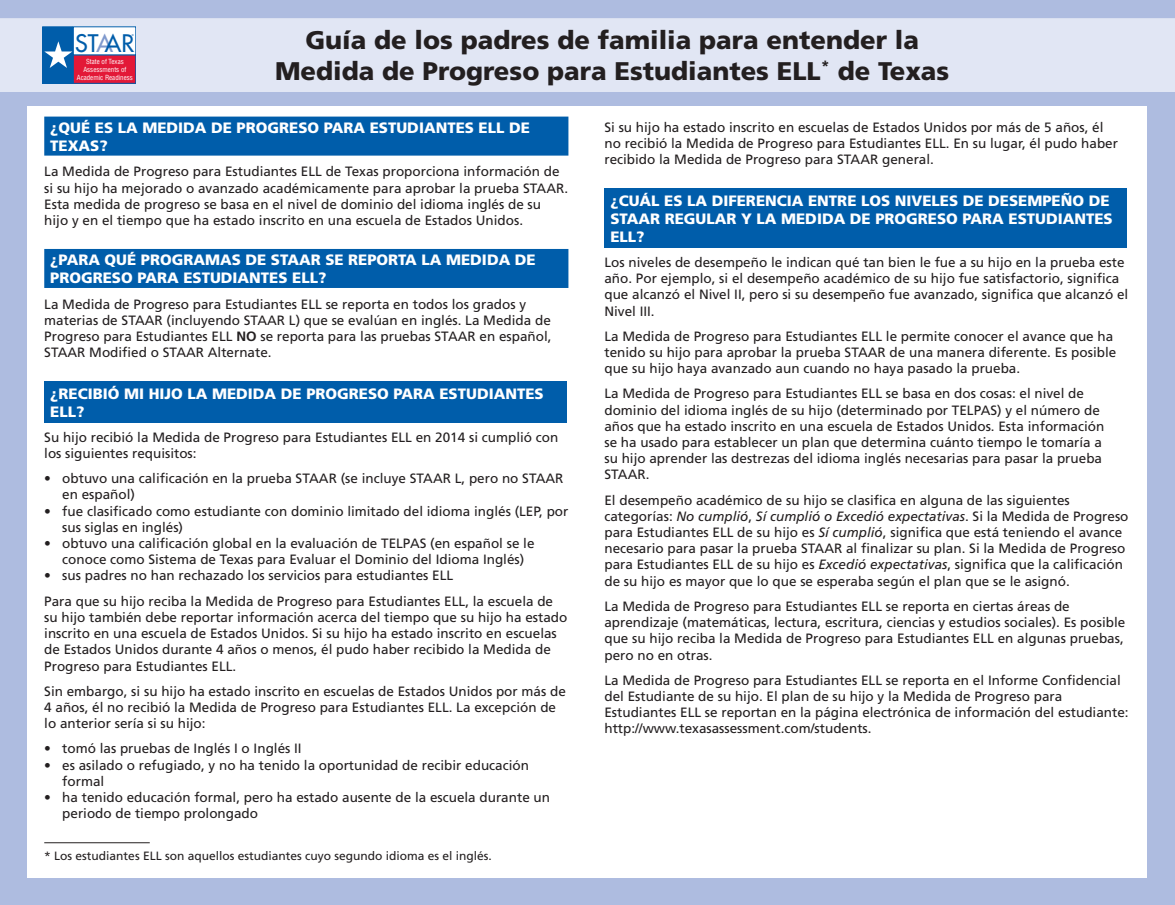
<style>
.page{position:relative;width:1175px;height:905px;background:#fff}
.page>*{position:absolute;margin:0;border:0;box-sizing:border-box;transform-origin:0 0}
.t1{font:900 25.5px/30.6px "Frutiger LT Std";color:#231f20;text-align:center}
.t2{font:23.55px "Futura";letter-spacing:-.04em;color:#005daa}
.t3{font:900 15px/18px "Frutiger LT Std";color:#fff}
.t4{font:13.5px/16.2px "Frutiger LT Std";color:#231f20}
.t5{font:12px "Frutiger LT Std";color:#231f20}
.t6{font:condensed 6.9px/8.2px "Helvetica";color:#fff;text-align:center}
.t7{font:2.7px "Helvetica";color:#005daa}
.s1{font-weight:700}
.s2{color:#8099cd}
.s3{font-style:italic}
</style>
<div class="page">
<div style="left:0;top:0;width:1174px;height:904px;background:#aebce0"></div>
<div style="left:28px;top:106px;width:1119px;height:772px;background:#fff"></div>
<div style="left:0;top:18px;width:1174px;height:74px;background:#e1e6f4"></div>
<div style="left:43px;top:27px;width:31px;height:56px;background:#005daa"></div>
<div style="left:42px;top:27px;width:32px;height:57px;border:1px solid #005daa"></div>
<div style="left:73px;top:27px;width:63px;height:28px;background:#fff"></div>
<div style="left:73px;top:55px;width:63px;height:28px;background:#e31837"></div>
<div style="left:73px;top:55px;width:63px;height:29px;border:1px solid #005daa"></div>
<svg style="left:44px;top:41px;width:28px;height:27px"></svg>
<div style="left:44px;top:117px;width:524px;height:39px;background:#005daa"></div>
<div style="left:44px;top:249px;width:524px;height:39px;background:#005daa"></div>
<hr style="left:44px;top:842px;width:106px;height:1px;background:#231f20">
<div style="left:44px;top:381px;width:523px;height:41px;background:#005daa"></div>
<div style="left:604px;top:188px;width:523px;height:60px;background:#005daa"></div>
<p class="t7" style="left:132px;top:34px;width:3px">®</p>
<p class="t1" style="left:275px;top:25px;width:675px">Guía de los padres de familia para entender la<br>Medida de Progreso para Estudiantes ELL<sup>*</sup> de Texas</p>
<p class="t3" style="left:50px;top:119px;width:481px">¿QUÉ ES LA MEDIDA DE PROGRESO PARA ESTUDIANTES ELL DE<br>TEXAS?</p>
<p class="t4" style="left:44px;top:163px;width:525px">La Medida de Progreso para Estudiantes ELL de Texas proporciona información de si su hijo ha mejorado o avanzado académicamente para aprobar la prueba STAAR.<br>Esta medida de progreso se basa en el nivel de dominio del idioma inglés de su hijo y en el tiempo que ha estado inscrito en una escuela de Estados Unidos.</p>
<p class="t3" style="left:50px;top:251px;width:487px">¿PARA QUÉ PROGRAMAS DE STAAR SE REPORTA LA MEDIDA DE<br>PROGRESO PARA ESTUDIANTES ELL?</p>
<p class="t4" style="left:44px;top:296px;width:509px">La Medida de Progreso para Estudiantes ELL se reporta en todos los grados y materias de STAAR (incluyendo STAAR L) que se evalúan en inglés. La Medida de Progreso para Estudiantes ELL <span class="s1">NO</span> se reporta para las pruebas STAAR en español, STAAR Modified o STAAR Alternate.</p>
<p class="t3" style="left:50px;top:384px;width:495px">¿RECIBIÓ MI HIJO LA MEDIDA DE PROGRESO PARA ESTUDIANTES<br>ELL?</p>
<p class="t4" style="left:44px;top:429px;width:515px">Su hijo recibió la Medida de Progreso para Estudiantes ELL en 2014 si cumplió con los siguientes requisitos:</p>
<p class="t4" style="left:62px;top:470px;width:503px;text-indent:-18px">• obtuvo una calificación en la prueba STAAR (se incluye STAAR L, pero no STAAR en español)</p>
<p class="t4" style="left:62px;top:503px;width:507px;text-indent:-18px">• fue clasificado como estudiante con dominio limitado del idioma inglés (LEP, por sus siglas en inglés)</p>
<p class="t4" style="left:44px;top:535px;width:492px;text-align:center">• obtuvo una calificación global en la evaluación de TELPAS (en español se le conoce como Sistema de Texas para Evaluar el Dominio del Idioma Inglés)</p>
<p class="t4" style="left:44px;top:563px;width:510px;line-height:25.2px">• sus padres no han rechazado los servicios para estudiantes ELL<br>Para que su hijo reciba la Medida de Progreso para Estudiantes ELL, la escuela de</p>
<p class="t4" style="left:44px;top:609px;width:524px">su hijo también debe reportar información acerca del tiempo que su hijo ha estado inscrito en una escuela de Estados Unidos. Si su hijo ha estado inscrito en escuelas de Estados Unidos durante 4 años o menos, él pudo haber recibido la Medida de Progreso para Estudiantes ELL.</p>
<p class="t4" style="left:44px;top:683px;width:523px">Sin embargo, si su hijo ha estado inscrito en escuelas de Estados Unidos por más de<br>4 años, él no recibió la Medida de Progreso para Estudiantes ELL. La excepción de lo anterior sería si su hijo:</p>
<p class="t4" style="left:44px;top:740px;width:259px">• tomó las pruebas de Inglés I o Inglés II</p>
<p class="t4" style="left:62px;top:756px;width:468px;text-indent:-18px">• es asilado o refugiado, y no ha tenido la oportunidad de recibir educación formal</p>
<p class="t4" style="left:62px;top:789px;width:489px;text-indent:-18px">• ha tenido educación formal, pero ha estado ausente de la escuela durante un periodo de tiempo prolongado</p>
<p class="t5" style="left:44px;top:848px;width:449px">* Los estudiantes ELL son aquellos estudiantes cuyo segundo idioma es el inglés.</p>
<p class="t2" style="left:75px;top:28px;width:61px">ST<span class="s2">A</span>AR</p>
<p class="t6" style="left:77px;top:57px;width:57px">State of Texas<br>Assessments of<br>Academic Readiness</p>
<p class="t4" style="left:604px;top:119px;width:515px">Si su hijo ha estado inscrito en escuelas de Estados Unidos por más de 5 años, él no recibió la Medida de Progreso para Estudiantes ELL. En su lugar, él pudo haber recibido la Medida de Progreso para STAAR general.</p>
<p class="t3" style="left:610px;top:191px;width:504px">¿CUÁL ES LA DIFERENCIA ENTRE LOS NIVELES DE DESEMPEÑO DE<br>STAAR REGULAR Y LA MEDIDA DE PROGRESO PARA ESTUDIANTES<br>ELL?</p>
<p class="t4" style="left:604px;top:254px;width:525px">Los niveles de desempeño le indican qué tan bien le fue a su hijo en la prueba este año. Por ejemplo, si el desempeño académico de su hijo fue satisfactorio, significa que alcanzó el Nivel II, pero si su desempeño fue avanzado, significa que alcanzó el Nivel III.</p>
<p class="t4" style="left:604px;top:328px;width:513px">La Medida de Progreso para Estudiantes ELL le permite conocer el avance que ha tenido su hijo para aprobar la prueba STAAR de una manera diferente. Es posible que su hijo haya avanzado aun cuando no haya pasado la prueba.</p>
<p class="t4" style="left:604px;top:385px;width:501px">La Medida de Progreso para Estudiantes ELL se basa en dos cosas: el nivel de dominio del idioma inglés de su hijo (determinado por TELPAS) y el número de años que ha estado inscrito en una escuela de Estados Unidos. Esta información se ha usado para establecer un plan que determina cuánto tiempo le tomaría a su hijo aprender las destrezas del idioma inglés necesarias para pasar la prueba STAAR.</p>
<p class="t4" style="left:604px;top:492px;width:525px">El desempeño académico de su hijo se clasifica en alguna de las siguientes categorías: <span class="s3">No cumplió</span>, <span class="s3">Sí cumplió o Excedió expectativas</span>. Si la Medida de Progreso para Estudiantes ELL de su hijo es <span class="s3">Sí cumplió</span>, significa que está teniendo el avance necesario para pasar la prueba STAAR al finalizar su plan. Si la Medida de Progreso para Estudiantes ELL de su hijo es <span class="s3">Excedió expectativas</span>, significa que la calificación de su hijo es mayor que lo que se esperaba según el plan que se le asignó.</p>
<p class="t4" style="left:604px;top:598px;width:522px">La Medida de Progreso para Estudiantes ELL se reporta en ciertas áreas de aprendizaje (matemáticas, lectura, escritura, ciencias y estudios sociales). Es posible que su hijo reciba la Medida de Progreso para Estudiantes ELL en algunas pruebas, pero no en otras.</p>
<p class="t4" style="left:604px;top:672px;width:525px">La Medida de Progreso para Estudiantes ELL se reporta en el Informe Confidencial del Estudiante de su hijo. El plan de su hijo y la Medida de Progreso para Estudiantes ELL se reportan en la página electrónica de información del estudiante: http://www.texasassessment.com/students.</p>
</div>
